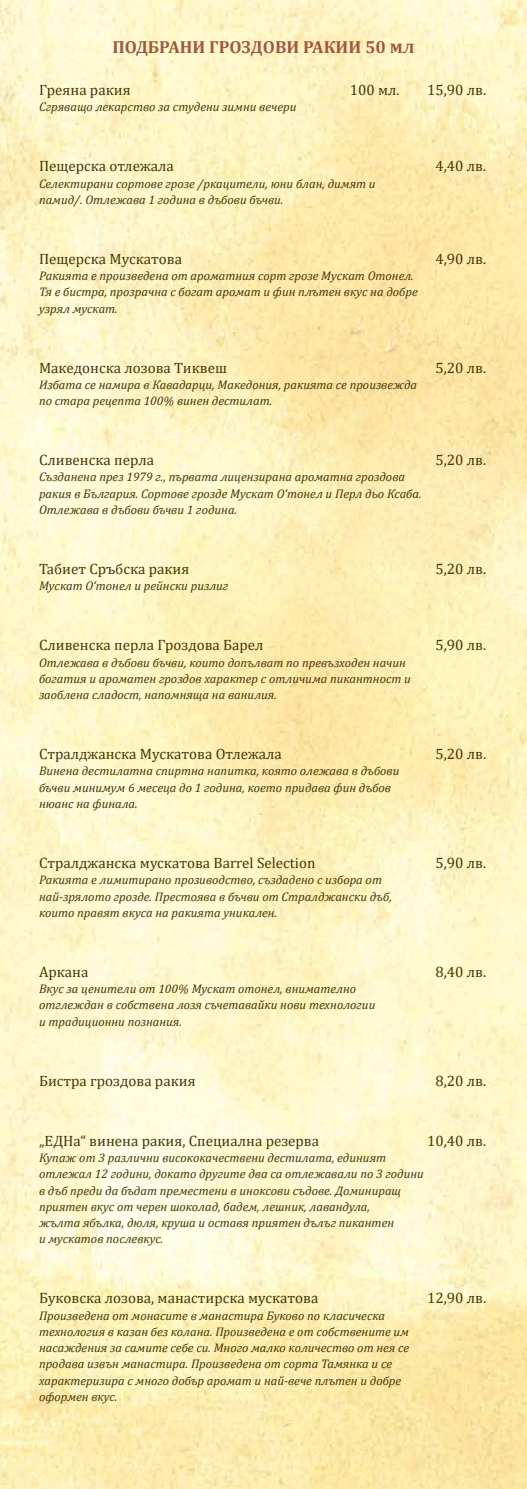
<style>
.page{position:relative;width:527px;height:1489px;background:#fff}
.page>*{position:absolute;margin:0;border:0;box-sizing:border-box;transform-origin:0 0}
.t1{font:700 17.5px "Cambria";color:#a25642}
.t2{font:15px "Cambria";color:#443709}
.t3{font:italic 12.5px/16.2px "Cambria";color:#443709}
</style>
<div class="page">
<img style="left:0;top:0;width:526px;height:1488px">
<svg style="left:317px;top:937px;width:10px;height:10px"></svg>
<h1 class="t1" style="left:112px;top:34px;width:303px">ПОДБРАНИ ГРОЗДОВИ РАКИИ 50 мл</h1>
<p class="t2" style="left:39px;top:81px;width:93px">Греяна ракия</p>
<p class="t2" style="left:349px;top:81px;width:51px">100 мл.</p>
<p class="t2" style="left:427px;top:81px;width:60px">15,90 лв.</p>
<p class="t3" style="left:39px;top:98px;width:259px">Сгряващо лекарство за студени зимни вечери</p>
<p class="t2" style="left:39px;top:157px;width:136px">Пещерска отлежала</p>
<p class="t2" style="left:435px;top:157px;width:52px">4,40 лв.</p>
<p class="t3" style="left:39px;top:174px;width:338px">Селектирани сортове грозе /ркацители, юни блан, димят и памид/. Отлежава 1 година в дъбови бъчви.</p>
<p class="t2" style="left:39px;top:250px;width:144px">Пещерска Мускатова</p>
<p class="t2" style="left:435px;top:250px;width:52px">4,90 лв.</p>
<p class="t3" style="left:39px;top:267px;width:380px">Ракията е произведена от ароматния сорт грозе Мускат Отонел.<br>Тя е бистра, прозрачна с богат аромат и фин плътен вкус на добре узрял мускат.</p>
<p class="t2" style="left:39px;top:358px;width:189px">Македонска лозова Тиквеш</p>
<p class="t2" style="left:435px;top:358px;width:52px">5,20 лв.</p>
<p class="t3" style="left:39px;top:376px;width:379px">Избата се намира в Кавадарци, Македония, ракията се произвежда по стара рецепта 100% винен дестилат.</p>
<p class="t2" style="left:39px;top:451px;width:116px">Сливенска перла</p>
<p class="t2" style="left:435px;top:451px;width:52px">5,20 лв.</p>
<p class="t3" style="left:39px;top:468px;width:383px">Създанена през 1979 г., първата лицензирана ароматна гроздова ракия в България. Сортове грозде Мускат О‘тонел и Перл дьо Ксаба.<br>Отлежава в дъбови бъчви 1 година.</p>
<p class="t2" style="left:39px;top:560px;width:152px">Табиет Сръбска ракия</p>
<p class="t2" style="left:435px;top:560px;width:52px">5,20 лв.</p>
<p class="t3" style="left:39px;top:577px;width:190px">Мускат О‘тонел и рейнски ризлиг</p>
<p class="t2" style="left:39px;top:636px;width:226px">Сливенска перла Гроздова Барел</p>
<p class="t2" style="left:435px;top:636px;width:52px">5,90 лв.</p>
<p class="t3" style="left:39px;top:653px;width:373px">Отлежава в дъбови бъчви, които допълват по превъзходен начин богатия и ароматен гроздов характер с отличима пикантност и заоблена сладост, напомняща на ванилия.</p>
<p class="t2" style="left:39px;top:745px;width:244px">Стралджанска Мускатова Отлежала</p>
<p class="t2" style="left:435px;top:745px;width:52px">5,20 лв.</p>
<p class="t3" style="left:39px;top:762px;width:361px">Винена дестилатна спиртна напитка, която олежава в дъбови бъчви минимум 6 месеца до 1 година, което придава фин дъбов нюанс на финала.</p>
<p class="t2" style="left:39px;top:854px;width:277px">Стралджанска мускатова Barrel Selection</p>
<p class="t2" style="left:435px;top:854px;width:52px">5,90 лв.</p>
<p class="t3" style="left:39px;top:871px;width:354px">Ракията е лимитирано прозиводство, създадено с избора от най-зрялото грозде. Престоява в бъчви от Стралджански дъб, които правят вкуса на ракията уникален.</p>
<p class="t2" style="left:39px;top:962px;width:51px">Аркана</p>
<p class="t2" style="left:435px;top:962px;width:52px">8,40 лв.</p>
<p class="t3" style="left:39px;top:980px;width:337px">Вкус за ценители от 100% Мускат отонел, внимателно отглеждан в собствена лозя съчетавайки нови технологии и традиционни познания.</p>
<p class="t2" style="left:39px;top:1071px;width:158px">Бистра гроздова ракия</p>
<p class="t2" style="left:435px;top:1071px;width:52px">8,20 лв.</p>
<p class="t2" style="left:39px;top:1131px;width:281px">„ЕДНа“ винена ракия, Специална резерва</p>
<p class="t2" style="left:427px;top:1131px;width:60px">10,40 лв.</p>
<p class="t3" style="left:39px;top:1148px;width:386px">Купаж от 3 различни висококачествени дестилата, единият отлежал 12 години, докато другите два са отлежавали по 3 години в дъб преди да бъдат преместени в иноксови съдове. Доминиращ приятен вкус от черен шоколад, бадем, лешник, лавандула,<br>жълта ябълка, дюля, круша и оставя приятен дълъг пикантен<br>и мускатов послевкус.</p>
<p class="t2" style="left:39px;top:1289px;width:280px">Буковска лозова, манастирска мускатова</p>
<p class="t2" style="left:427px;top:1289px;width:60px">12,90 лв.</p>
<p class="t3" style="left:39px;top:1306px;width:371px">Произведена от монасите в манастира Буково по класическа технология в казан без колана. Произведена е от собствените им насаждения за самите себе си. Много малко количество от нея се продава извън манастира. Произведена от сорта Тамянка и се характеризира с много добър аромат и най-вече плътен и добре оформен вкус.</p>
</div>
